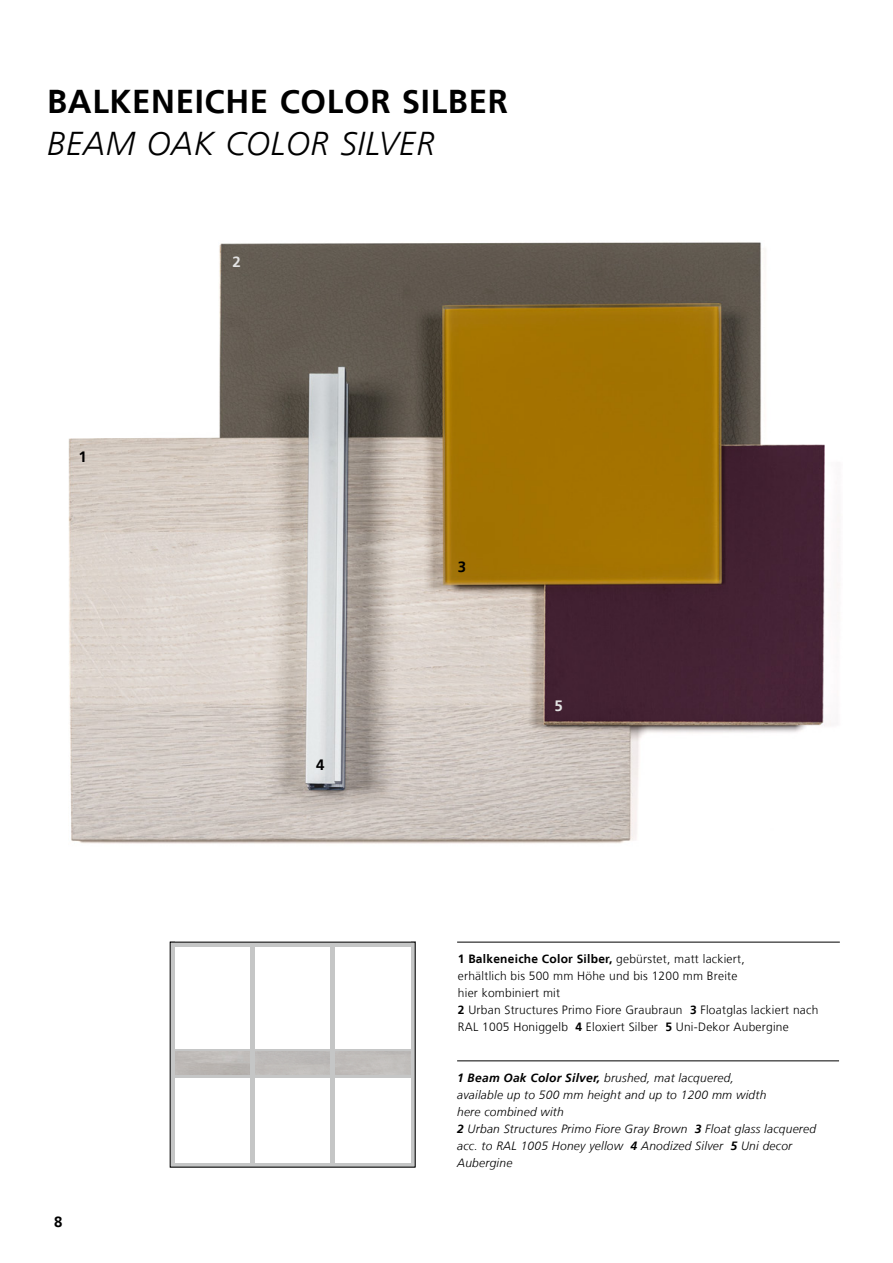
<style>
.page{position:relative;width:893px;height:1263px;background:#fff}
.page>*{position:absolute;margin:0;border:0;box-sizing:border-box;transform-origin:0 0}
.t1{font:700 33px "Frutiger LT";letter-spacing:.02em;color:#000}
.t2{font:italic 300 33px "Frutiger LT";letter-spacing:.02em;color:#000}
.t3{font:700 15px "Frutiger LT";color:#000}
.t4{font:700 15px "Frutiger LT";color:#e3e3e3}
.t5{font:300 12px/17px "Frutiger LT";letter-spacing:.02em;color:#000}
.t6{font:italic 300 12px/17px "Frutiger LT";letter-spacing:.02em;color:#000}
.s1{font-weight:700}
</style>
<div class="page">
<hr style="left:457px;top:942px;width:383px;height:1px;background:#000">
<hr style="left:457px;top:1060px;width:382px;height:1px;background:#000">
<img style="left:68px;top:242px;width:771px;height:602px">
<hr style="left:170px;top:1048px;width:245px;height:3px;background:#c5c6c6">
<hr style="left:171px;top:1075px;width:244px;height:3px;background:#c5c6c6">
<svg style="left:170px;top:942px;width:245px;height:4px"></svg>
<svg style="left:170px;top:1163px;width:245px;height:4px"></svg>
<img style="left:174px;top:1051px;width:237px;height:24px">
<div style="left:250px;top:942px;width:5px;height:224px;background:#c5c6c6"></div>
<hr style="left:331px;top:944px;width:4px;height:222px;background:#c5c6c6">
<svg style="left:411px;top:942px;width:4px;height:225px"></svg>
<svg style="left:170px;top:942px;width:4px;height:225px"></svg>
<h1 class="t1" style="left:47px;top:82px;width:462px">Balkeneiche Color Silber</h1>
<h1 class="t2" style="left:47px;top:125px;width:389px">Beam Oa k co lo r silver</h1>
<p class="t3" style="left:79px;top:448px;width:10px">1</p>
<p class="t3" style="left:54px;top:1213px;width:10px">8</p>
<p class="t4" style="left:232px;top:253px;width:10px">2</p>
<p class="t3" style="left:316px;top:756px;width:10px">4</p>
<p class="t3" style="left:458px;top:558px;width:10px">3</p>
<p class="t4" style="left:554px;top:697px;width:10px">5</p>
<p class="t5" style="left:458px;top:951px;width:362px"><span class="s1">1 Balkeneiche Color Silber,</span> gebürstet, matt lackiert,<br>erhältlich bis 500 mm Höhe und bis 1200 mm Breite<br>hier kombiniert mit<br><span class="s1">2</span> Urban Structures Primo Fiore Graubraun <span class="s1">3</span> Floatglas lackiert nach RAL 1005 Honiggelb <span class="s1">4</span> Eloxiert Silber <span class="s1">5</span> Uni-Dekor Aubergine</p>
<p class="t6" style="left:457px;top:1070px;width:360px"><span class="s1">1 Beam Oak Color Silver,</span> brushed, mat lacquered,<br>available up to 500 mm height and up to 1200 mm width<br>here combined with<br><span class="s1">2</span> Urban Structures Primo Fiore Gray Brown <span class="s1">3</span> Float glass lacquered acc. to RAL 1005 Honey yellow <span class="s1">4</span> Anodized Silver <span class="s1">5</span> Uni decor Aubergine</p>
</div>
